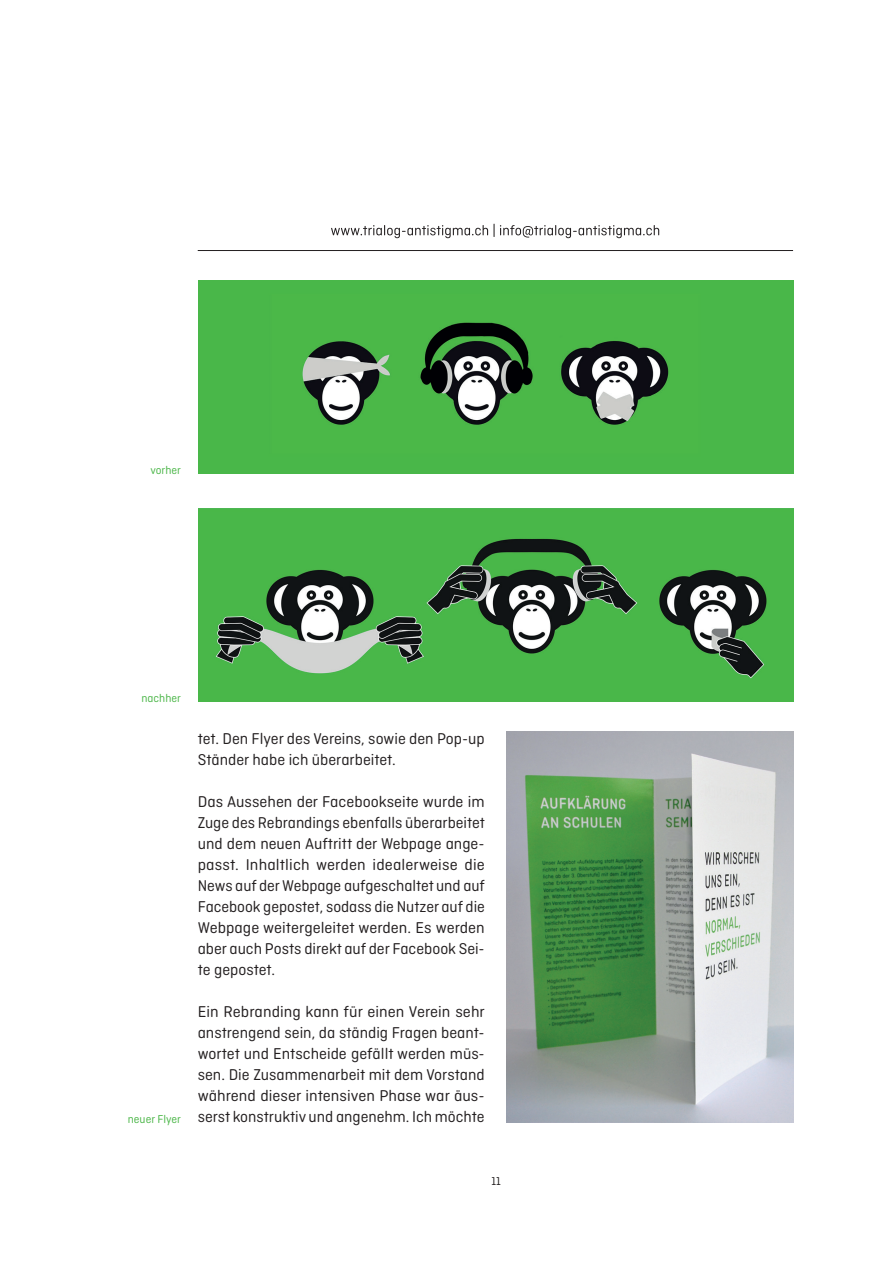
<style>
.page{position:relative;width:893px;height:1263px;background:#fff}
.page>*{position:absolute;margin:0;border:0;box-sizing:border-box;transform-origin:0 0}
.t1{font:16.5px/21px "Ciutadella Rounded";color:#231f20;text-align:justify}
.t2{font:12px "Ciutadella Rounded";color:#4bb648}
.t3{font:12px "Ciutadella Rounded";color:#231f20}
</style>
<div class="page">
<svg style="left:331px;top:224px;width:328px;height:14px"></svg>
<hr style="left:198px;top:250px;width:595px;height:1px;background:#231f20">
<img style="left:198px;top:281px;width:596px;height:193px">
<img style="left:198px;top:508px;width:596px;height:194px">
<img style="left:506px;top:731px;width:287px;height:392px">
<p class="t2" style="left:150px;top:464px;width:32px">vorher</p>
<p class="t2" style="left:142px;top:691px;width:41px">nachher</p>
<p class="t2" style="left:128px;top:1112px;width:55px">neuer Flyer</p>
<p class="t1" style="left:198px;top:728px;width:289px">tet. Den Flyer des Vereins, sowie den Pop-up<br>Ständer habe ich überarbeitet.</p>
<p class="t1" style="left:198px;top:791px;width:289px">Das Aussehen der Facebookseite wurde im Zuge des Rebrandings ebenfalls überarbeitet und dem neuen Auftritt der Webpage ange&shy;passt. Inhaltlich werden idealerweise die News auf der Webpage aufgeschaltet und auf Facebook gepostet, sodass die Nutzer auf die Webpage weitergeleitet werden. Es werden aber auch Posts direkt auf der Facebook Sei&shy;te gepostet.</p>
<p class="t1" style="left:198px;top:1001px;width:289px">Ein Rebranding kann für einen Verein sehr anstrengend sein, da ständig Fragen beant&shy;wortet und Entscheide gefällt werden müs&shy;sen. Die Zusammenarbeit mit dem Vorstand während dieser intensiven Phase war äus&shy;serst konstruktiv und angenehm. Ich möchte</p>
<p class="t3" style="left:491px;top:1174px;width:11px">11</p>
</div>
